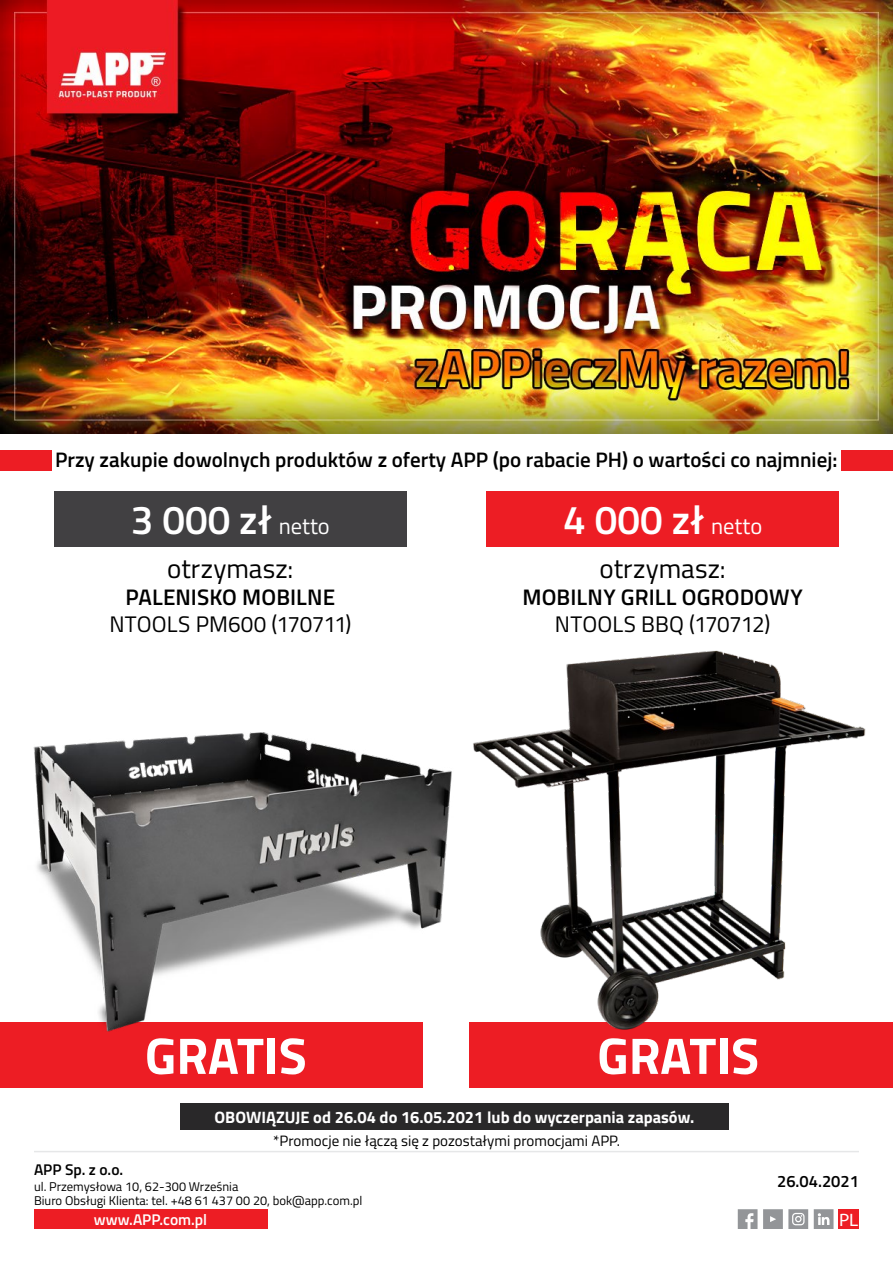
<style>
.page{position:relative;width:893px;height:1263px;background:#fff}
.page>*{position:absolute;margin:0;border:0;box-sizing:border-box;transform-origin:0 0}
.t1{font:700 51.45px "Titillium";color:#fff}
.t2{font:600 40.5px "Titillium";color:#fff}
.t3{font:27px "Titillium";letter-spacing:.005em;color:#000}
.t4{font:600 22.5px "Titillium";letter-spacing:.005em;color:#000}
.t5{font:22.5px "Titillium";letter-spacing:.005em;color:#000}
.t6{font:600 21px "Titillium";color:#000}
.t7{font:semi-expanded 18px "Myriad Pro";color:#fff}
.t8{font:700 16.5px "Titillium";color:#fff}
.t9{font:600 16.5px "Titillium";color:#000}
.t10{font:600 15.45px "Titillium";color:#fff}
.t11{font:600 15.45px "Titillium";color:#000}
.t12{font:15px "Titillium";color:#000}
.t13{font:12.75px/14.1px "Titillium";color:#000}
.s1{font-weight:400;font-size:22.5px}
</style>
<div class="page">
<hr style="left:34px;top:1151px;width:825px;height:1px;background:#e6e7e8">
<svg style="left:738px;top:1209px;width:19px;height:20px"></svg>
<svg style="left:763px;top:1209px;width:45px;height:20px"></svg>
<svg style="left:814px;top:1209px;width:19px;height:20px"></svg>
<div style="left:34px;top:1209px;width:233px;height:20px;background:#ed1d24"></div>
<div style="left:838px;top:1209px;width:21px;height:20px;background:#ed1d24"></div>
<div style="left:486px;top:491px;width:353px;height:55px;background:#ed1d24"></div>
<img style="left:0;top:0;width:893px;height:433px">
<div style="left:54px;top:491px;width:353px;height:55px;background:#414042"></div>
<div style="left:0;top:450px;width:51px;height:20px;background:#ed1d24"></div>
<div style="left:842px;top:450px;width:51px;height:20px;background:#ed1d24"></div>
<div style="left:469px;top:1022px;width:424px;height:65px;background:#ed1d24"></div>
<div style="left:0;top:1022px;width:422px;height:65px;background:#ed1d24"></div>
<img style="left:33px;top:732px;width:419px;height:304px">
<img style="left:473px;top:650px;width:393px;height:380px">
<div style="left:180px;top:1104px;width:549px;height:26px;background:#292829"></div>
<h3 class="t6" style="left:55px;top:444px;width:784px">Przy zakupie dowolnych produktów z oferty APP (po rabacie PH) o wartości co najmniej:</h3>
<h2 class="t2" style="left:131px;top:489px;width:201px">3 000 zł <span class="s1">netto</span></h2>
<h2 class="t2" style="left:563px;top:489px;width:201px">4 000 zł <span class="s1">netto</span></h2>
<h3 class="t3" style="left:167px;top:549px;width:128px">otrzymasz:</h3>
<h3 class="t4" style="left:125px;top:580px;width:211px">PALENISKO MOBILNE</h3>
<h3 class="t5" style="left:109px;top:608px;width:243px">NTOOLS PM600 (170711)</h3>
<h3 class="t3" style="left:600px;top:549px;width:128px">otrzymasz:</h3>
<h3 class="t4" style="left:522px;top:580px;width:282px">MOBILNY GRILL OGRODOWY</h3>
<h3 class="t5" style="left:555px;top:608px;width:217px">NTOOLS BBQ (170712)</h3>
<h1 class="t1" style="left:145px;top:1016px;width:163px">GRATIS</h1>
<h1 class="t1" style="left:597px;top:1016px;width:163px">GRATIS</h1>
<p class="t8" style="left:215px;top:1105px;width:481px">OBOWIĄZUJE od 26.04 do 16.05.2021 lub do wyczerpania zapasów.</p>
<p class="t12" style="left:273px;top:1130px;width:348px">*Promocje nie łączą się z pozostałymi promocjami APP.</p>
<p class="t11" style="left:34px;top:1158px;width:91px">APP Sp. z o.o.</p>
<p class="t13" style="left:34px;top:1179px;width:330px">ul. Przemysłowa 10, 62-300 Września<br>Biuro Obsługi Klienta: tel. +48 61 437 00 20, bok@app.com.pl</p>
<p class="t10" style="left:94px;top:1208px;width:115px">www.APP.com.pl</p>
<h3 class="t7" style="left:839px;top:1208px;width:21px">PL</h3>
<p class="t9" style="left:777px;top:1169px;width:83px">26.04.2021</p>
</div>
